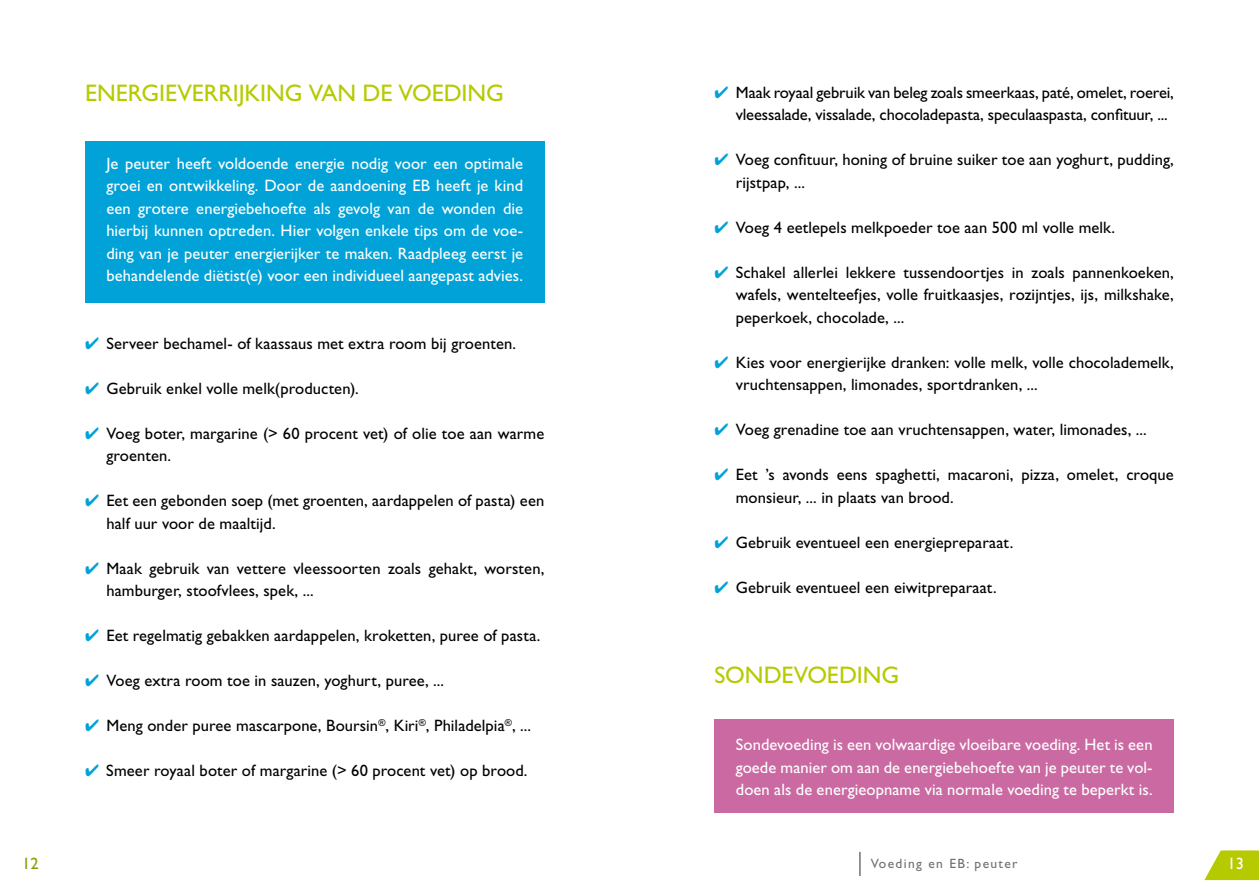
<style>
.page{position:relative;width:1259px;height:893px;background:#fff}
.page>*{position:absolute;margin:0;border:0;box-sizing:border-box;transform-origin:0 0}
.t1{font:24px "Gill Sans Std";letter-spacing:-.005em;color:#b6ca00}
.t2{font:16.5px/22.5px "Gill Sans Std";letter-spacing:.005em;color:#000}
.t3{font:16.5px/22.5px "Gill Sans Std";letter-spacing:.005em;color:#fff;text-align:justify}
.t4{font:16.5px "Gill Sans Std";color:#86a20b}
.t5{font:13.5px "Gill Sans Std";letter-spacing:.1em;color:#707172}
.s1{color:#00a2d8}
</style>
<div class="page">
<svg style="left:859px;top:852px;width:1px;height:24px"></svg>
<svg style="left:1204px;top:850px;width:55px;height:30px;background:#c2d22b"></svg>
<div style="left:714px;top:720px;width:460px;height:93px;background:#ca69a2"></div>
<div style="left:85px;top:141px;width:459px;height:161px;background:#00a2d8"></div>
<h1 class="t1" style="left:85px;top:80px;width:86px">Energieve</h1>
<h1 class="t1" style="left:204px;top:80px;width:301px">rrijki ng van de voedi ng</h1>
<p class="t3" style="left:106px;top:152px;width:418px">Je peuter heeft voldoende energie nodig voor een optimale groei en ontwikkeling. Door de aandoening EB heeft je kind een grotere energiebehoefte als gevolg van de wonden die hierbij kunnen optreden. Hier volgen enkele tips om de voe&shy;ding van je peuter energierijker te maken. Raadpleeg eerst je behandelende diëtist(e) voor een individueel aangepast advies.</p>
<p class="t2" style="left:85px;top:332px;width:432px"><span class="s1">✔</span> Serveer bechamel- of kaassaus met extra room bij groenten.</p>
<p class="t2" style="left:85px;top:377px;width:275px"><span class="s1">✔</span> Gebruik enkel volle melk(producten).</p>
<p class="t2" style="left:106px;top:422px;width:439px;text-indent:-21px"><span class="s1">✔</span> Voeg boter, margarine (&gt; 60 procent vet) of olie toe aan warme groenten.</p>
<p class="t2" style="left:106px;top:490px;width:439px;text-indent:-21px"><span class="s1">✔</span> Eet een gebonden soep (met groenten, aardappelen of pasta) een half uur voor de maaltijd.</p>
<p class="t2" style="left:106px;top:557px;width:439px;text-indent:-21px"><span class="s1">✔</span> M aak gebruik van vettere vleessoorten zoals gehakt, worsten, hamburger, stoofvlees, spek, ...</p>
<p class="t2" style="left:85px;top:625px;width:457px"><span class="s1">✔</span> Eet regelmatig gebakken aardappelen, kroketten, puree of pasta.</p>
<p class="t2" style="left:85px;top:670px;width:360px"><span class="s1">✔</span> Voeg extra room toe in sauzen, yoghurt, puree, ...</p>
<p class="t2" style="left:85px;top:715px;width:447px"><span class="s1">✔</span> Meng onder puree mascarpone, Boursin<sup>®</sup>, Kiri<sup>®</sup>, Philadelpia<sup>®</sup>, ...</p>
<p class="t2" style="left:85px;top:760px;width:444px"><span class="s1">✔</span> Smeer royaal boter of margarine (&gt; 60 procent vet) op brood.</p>
<p class="t2" style="left:736px;top:81px;width:439px;text-indent:-21px"><span class="s1">✔</span> M aak royaal gebruik van beleg zoals smeerkaas, paté, omelet, roerei, vleessalade, vissalade, chocoladepasta, speculaaspasta, confituur, ...</p>
<p class="t2" style="left:736px;top:148px;width:439px;text-indent:-21px"><span class="s1">✔</span> Voeg confituur, honing of bruine suiker toe aan yoghurt, pudding, rijstpap, ...</p>
<p class="t2" style="left:714px;top:216px;width:402px"><span class="s1">✔</span> Voeg 4 eetlepels melkpoeder toe aan 500 ml volle melk.</p>
<p class="t2" style="left:736px;top:261px;width:439px;text-align:justify;text-indent:-21px"><span class="s1">✔</span> Schakel allerlei lekkere tussendoortjes in zoals pannenkoeken, wafels, wentelteefjes, volle fruitkaasjes, rozijntjes, ijs, milkshake, peperkoek, chocolade, ...</p>
<p class="t2" style="left:736px;top:351px;width:439px;text-indent:-21px"><span class="s1">✔</span> Kies voor energierijke dranken: volle melk, volle chocolademelk, vruchtensappen, limonades, sportdranken, ...</p>
<p class="t2" style="left:714px;top:418px;width:434px"><span class="s1">✔</span> Voeg grenadine toe aan vruchtensappen, water, limonades, ...</p>
<p class="t2" style="left:736px;top:463px;width:439px;text-indent:-21px"><span class="s1">✔</span> Eet ’s avonds eens spaghetti, macaroni, pizza, omelet, croque monsieur, ... in plaats van brood.</p>
<p class="t2" style="left:714px;top:531px;width:300px"><span class="s1">✔</span> Gebruik eventueel een energiepreparaat.</p>
<p class="t2" style="left:714px;top:576px;width:284px"><span class="s1">✔</span> G ebruik eventueel een eiwitpreparaat.</p>
<h1 class="t1" style="left:714px;top:661px;width:186px">Sondevoedi ng</h1>
<p class="t3" style="left:736px;top:733px;width:418px">Sondevoeding is een volwaardige vloeibare voeding. Het is een goede manier om aan de energiebehoefte van je peuter te vol&shy;doen als de energieopname via normale voeding te beperkt is.</p>
<p class="t4" style="left:22px;top:854px;width:18px">12</p>
<p class="t5" style="left:871px;top:856px;width:148px">Voeding en EB: peuter</p>
<p class="t3" style="left:1227px;top:852px;width:18px">13</p>
</div>
